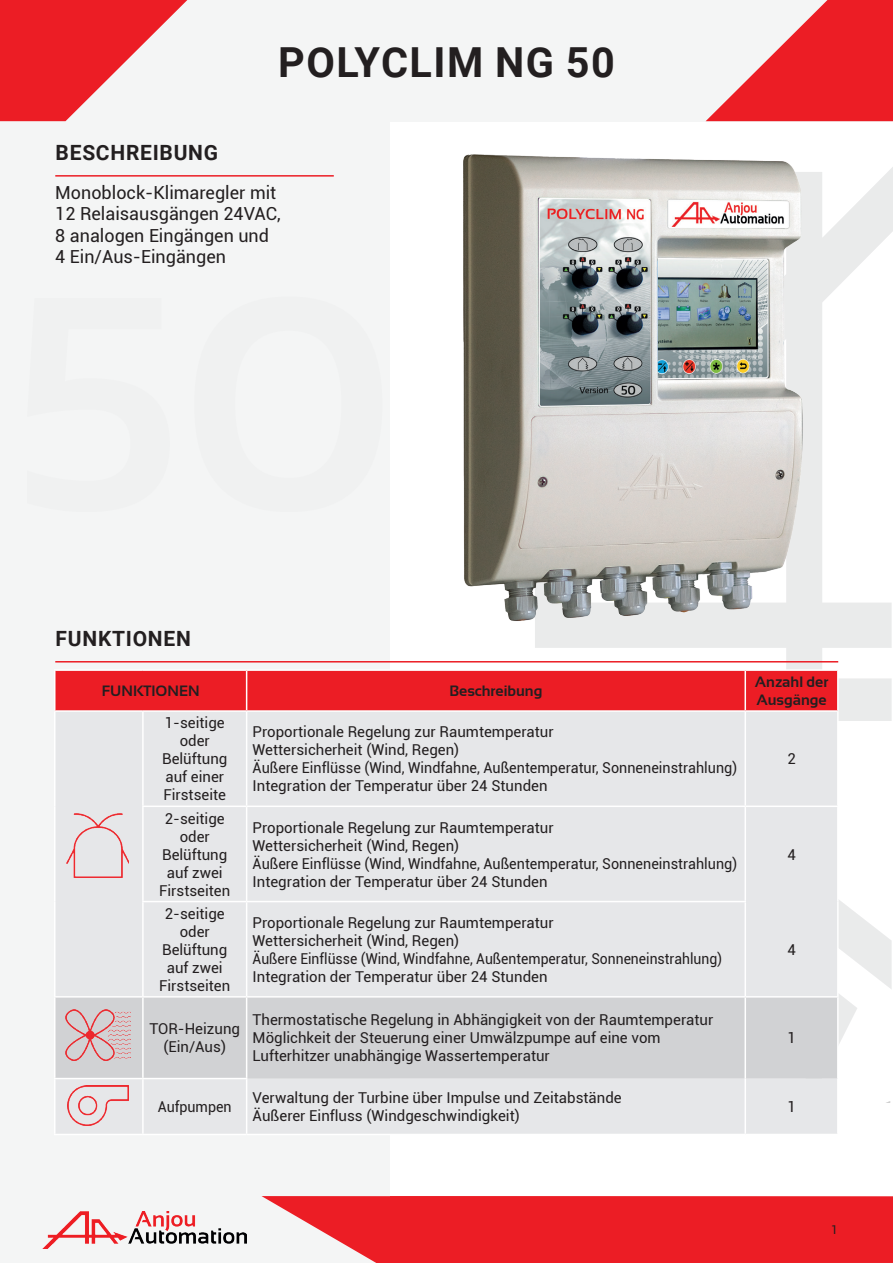
<style>
.page{position:relative;width:893px;height:1263px;background:#fff}
.page>*{position:absolute;margin:0;border:0;box-sizing:border-box;transform-origin:0 0}
.t1{font:700 41.4px "Roboto";letter-spacing:.035em;color:#231f20}
.t2{font:700 21px "Roboto";letter-spacing:.035em;color:#231f20}
.t3{font:18px/21.6px "Roboto";color:#231f20}
.t4{font:15px/18px "Roboto";color:#231f20}
.t5{font:700 15px/18px "Sansation";color:#231f20}
.t6{font:15px "Roboto";color:#231f20;scale:.95 1}
.t7{font:12px "Roboto";color:#231f20}
</style>
<div class="page">
<div style="left:0;top:0;width:389px;height:1263px;background:#f4f5f5"></div>
<div style="left:0;top:0;width:893px;height:121px;background:#f4f5f5"></div>
<svg style="left:0;top:0;width:187px;height:121px"></svg>
<svg style="left:706px;top:0;width:187px;height:121px"></svg>
<div style="left:323px;top:1196px;width:570px;height:67px;background:#ec1d25"></div>
<svg style="left:535px;top:167px;width:358px;height:877px"></svg>
<img style="left:463px;top:154px;width:360px;height:486px">
<hr style="left:55px;top:175px;width:279px;height:2px;background:#ec1d25">
<hr style="left:55px;top:661px;width:783px;height:1px;background:#ec1d25">
<div style="left:56px;top:671px;width:781px;height:39px;background:#ec1d25"></div>
<div style="left:56px;top:712px;width:781px;height:422px;background:#e6e7e9"></div>
<div style="left:56px;top:997px;width:781px;height:81px;background:#d1d2d4"></div>
<hr style="left:246px;top:671px;width:1px;height:39px;background:#fff">
<hr style="left:247px;top:669px;width:498px;height:2px;background:#fff">
<hr style="left:745px;top:669px;width:94px;height:2px;background:#fff">
<hr style="left:744px;top:671px;width:2px;height:39px;background:#fff">
<hr style="left:837px;top:671px;width:2px;height:39px;background:#fff">
<hr style="left:247px;top:710px;width:498px;height:2px;background:#fff">
<hr style="left:745px;top:710px;width:94px;height:2px;background:#fff">
<hr style="left:54px;top:669px;width:89px;height:2px;background:#fff">
<hr style="left:54px;top:671px;width:2px;height:39px;background:#fff">
<hr style="left:143px;top:669px;width:104px;height:2px;background:#fff">
<hr style="left:54px;top:710px;width:89px;height:2px;background:#fff">
<hr style="left:143px;top:710px;width:104px;height:2px;background:#fff">
<hr style="left:744px;top:712px;width:2px;height:93px;background:#fff">
<hr style="left:837px;top:712px;width:2px;height:93px;background:#fff">
<hr style="left:142px;top:805px;width:105px;height:2px;background:#fff">
<hr style="left:142px;top:901px;width:105px;height:1px;background:#fff">
<hr style="left:744px;top:902px;width:2px;height:94px;background:#fff">
<hr style="left:837px;top:901px;width:2px;height:95px;background:#fff">
<hr style="left:142px;top:712px;width:2px;height:93px;background:#fff">
<hr style="left:142px;top:807px;width:2px;height:94px;background:#fff">
<hr style="left:142px;top:902px;width:2px;height:94px;background:#fff">
<hr style="left:247px;top:805px;width:498px;height:2px;background:#fff">
<hr style="left:745px;top:805px;width:94px;height:2px;background:#fff">
<hr style="left:744px;top:807px;width:2px;height:94px;background:#fff">
<hr style="left:837px;top:807px;width:2px;height:94px;background:#fff">
<hr style="left:54px;top:996px;width:89px;height:1px;background:#fff">
<hr style="left:143px;top:996px;width:104px;height:1px;background:#fff">
<hr style="left:142px;top:997px;width:2px;height:81px;background:#fff">
<hr style="left:247px;top:996px;width:498px;height:1px;background:#fff">
<hr style="left:745px;top:996px;width:94px;height:1px;background:#fff">
<hr style="left:744px;top:997px;width:2px;height:81px;background:#fff">
<hr style="left:837px;top:997px;width:2px;height:81px;background:#fff">
<hr style="left:744px;top:1078px;width:2px;height:56px;background:#fff">
<hr style="left:247px;top:1134px;width:498px;height:1px;background:#fff">
<hr style="left:142px;top:1079px;width:2px;height:55px;background:#fff">
<hr style="left:54px;top:712px;width:2px;height:94px;background:#fff">
<hr style="left:54px;top:806px;width:2px;height:95px;background:#fff">
<hr style="left:54px;top:901px;width:2px;height:95px;background:#fff">
<hr style="left:54px;top:997px;width:2px;height:81px;background:#fff">
<hr style="left:54px;top:1079px;width:2px;height:55px;background:#fff">
<hr style="left:54px;top:1134px;width:89px;height:1px;background:#fff">
<hr style="left:143px;top:1134px;width:104px;height:1px;background:#fff">
<hr style="left:247px;top:901px;width:499px;height:1px;background:#fff">
<hr style="left:54px;top:1078px;width:89px;height:1px;background:#fff">
<hr style="left:143px;top:1078px;width:104px;height:1px;background:#fff">
<img style="left:67px;top:813px;width:62px;height:64px">
<img style="left:66px;top:1009px;width:64px;height:51px">
<img style="left:67px;top:1085px;width:61px;height:40px">
<svg style="left:243px;top:677px;width:80px;height:567px"></svg>
<h2 class="t2" style="left:56px;top:138px;width:164px">BESCHREIBUNG</h2>
<h1 class="t1" style="left:278px;top:33px;width:338px">POLYCLIM NG 50</h1>
<h1 class="t1" style="left:566px;top:33px;width:50px">31</h1>
<p class="t3" style="left:55px;top:181px;width:227px">Monoblock-Klimaregler mit<br>12 Relaisausgängen 24VAC,<br>8 analogen Eingängen und<br>4 Ein/Aus-Eingängen</p>
<h2 class="t2" style="left:56px;top:624px;width:137px">FUNKTIONEN</h2>
<p class="t5" style="left:102px;top:682px;width:99px">FUNKTIONEN</p>
<p class="t5" style="left:449px;top:682px;width:95px">Beschreibung</p>
<p class="t5" style="left:755px;top:673px;width:75px">Anzahl der<br>Ausgänge</p>
<p class="t4" style="left:162px;top:713px;width:67px;text-align:center">1-seitige oder<br>Belüftung auf einer<br>Firstseite</p>
<p class="t4" style="left:253px;top:722px;width:486px">Proportionale Regelung zur Raumtemperatur<br>Wettersicherheit (Wind, Regen)<br>Äußere Einflüsse (Wind, Windfahne, Außentemperatur, Sonneneinstrahlung)<br>Integration der Temperatur über 24 Stunden</p>
<p class="t4" style="left:787px;top:749px;width:10px">2</p>
<p class="t4" style="left:159px;top:809px;width:73px;text-align:center">2-seitige oder<br>Belüftung auf zwei<br>Firstseiten</p>
<p class="t4" style="left:253px;top:818px;width:486px">Proportionale Regelung zur Raumtemperatur<br>Wettersicherheit (Wind, Regen)<br>Äußere Einflüsse (Wind, Windfahne, Außentemperatur, Sonneneinstrahlung)<br>Integration der Temperatur über 24 Stunden</p>
<p class="t4" style="left:159px;top:904px;width:73px;text-align:center">2-seitige oder<br>Belüftung auf zwei<br>Firstseiten</p>
<p class="t4" style="left:253px;top:913px;width:471px">Proportionale Regelung zur Raumtemperatur<br>Wettersicherheit (Wind, Regen)<br>Äußere Einflüsse (Wind, Windfahne, Außentemperatur, Sonneneinstrahlung)<br>Integration der Temperatur über 24 Stunden</p>
<p class="t4" style="left:149px;top:1019px;width:92px;text-align:center">TOR-Heizung (Ein/Aus)</p>
<p class="t4" style="left:253px;top:1010px;width:462px">Thermostatische Regelung in Abhängigkeit von der Raumtemperatur<br>Möglichkeit der Steuerung einer Umwälzpumpe auf eine vom<br>Lufterhitzer unabhängige Wassertemperatur</p>
<p class="t4" style="left:787px;top:845px;width:10px">4</p>
<p class="t4" style="left:787px;top:940px;width:10px">4</p>
<p class="t4" style="left:787px;top:1028px;width:10px">1</p>
<p class="t6" style="left:158px;top:1096px;width:79px">Aufpumpen</p>
<p class="t4" style="left:253px;top:1088px;width:371px">Verwaltung der Turbine über Impulse und Zeitabstände<br>Äußerer Einfluss (Windgeschwindigkeit)</p>
<p class="t4" style="left:787px;top:1097px;width:10px">1</p>
<p class="t7" style="left:831px;top:1221px;width:8px">1</p>
</div>
